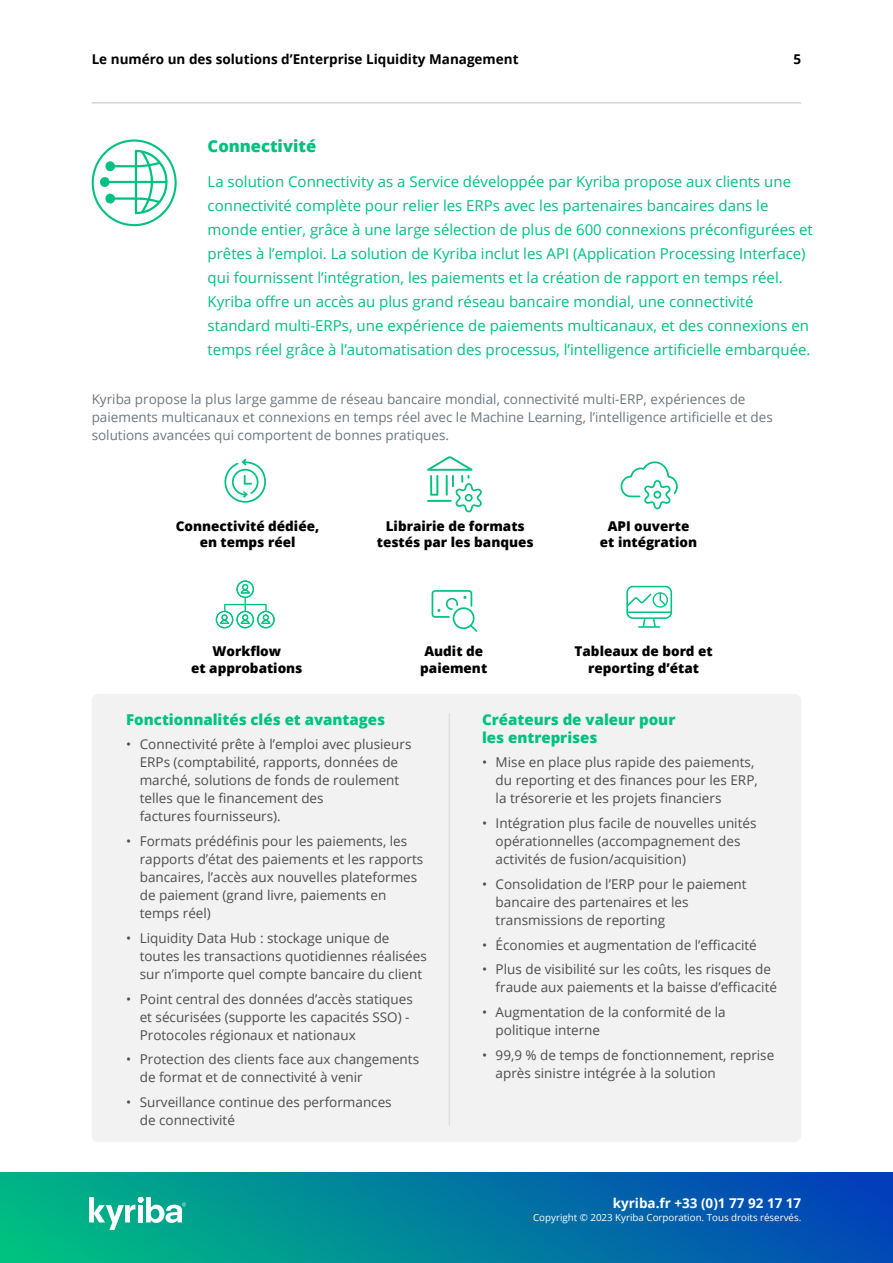
<style>
.page{position:relative;width:893px;height:1263px;background:#fff}
.page>*{position:absolute;margin:0;border:0;box-sizing:border-box;transform-origin:0 0}
.t1{font:800 16.5px "Open Sans";color:#00bf80}
.t2{font:15px/24px "Open Sans";color:#00bf80}
.t3{font:800 15px/18px "Open Sans";color:#00c280}
.t4{font:800 13.8px/15.9px "Open Sans";color:#000;text-align:center}
.t5{font:13.5px/18px "Open Sans";color:#4d4d4f}
.t6{font:13.5px/18px "Open Sans";color:#6b7780}
.t7{font:800 13.5px/16.2px "Open Sans";color:#000;text-align:center}
.t8{font:700 13.5px "Open Sans";color:#000101}
.t9{font:700 13.5px "Open Sans";color:#fff}
.t10{font:9.75px "Open Sans";color:#fff}
</style>
<div class="page">
<div style="left:0;top:1172px;width:893px;height:91px;background:linear-gradient(to right,#00bc82,#0241b9)"></div>
<svg style="left:89px;top:1197px;width:97px;height:33px"></svg>
<hr style="left:92px;top:103px;width:709px;height:1px;background:#c0c1c0">
<div style="left:92px;top:694px;width:709px;height:448px;background:#f1f1f1;border-radius:7px"></div>
<hr style="left:449px;top:713px;width:1px;height:413px;background:#b4aeac">
<svg style="left:92px;top:139px;width:85px;height:87px"></svg>
<svg style="left:224px;top:459px;width:42px;height:44px"></svg>
<svg style="left:216px;top:580px;width:59px;height:48px"></svg>
<svg style="left:432px;top:590px;width:45px;height:42px"></svg>
<svg style="left:427px;top:456px;width:55px;height:56px"></svg>
<svg style="left:626px;top:586px;width:46px;height:42px"></svg>
<svg style="left:620px;top:461px;width:58px;height:48px"></svg>
<p class="t8" style="left:92px;top:50px;width:428px">Le numéro un des solutions d’Enterprise Liquidity Management</p>
<p class="t8" style="left:794px;top:50px;width:9px">5</p>
<p class="t1" style="left:208px;top:134px;width:110px">Connectivité</p>
<p class="t2" style="left:208px;top:169px;width:607px">La solution Connectivity as a Service développée par Kyriba propose aux clients une connectivité complète pour relier les ERPs avec les partenaires bancaires dans le monde entier, grâce à une large sélection de plus de 600 connexions préconfigurées et prêtes à l’emploi. La solution de Kyriba inclut les API (Application Processing Interface) qui fournissent l’intégration, les paiements et la création de rapport en temps réel.<br>Kyriba offre un accès au plus grand réseau bancaire mondial, une connectivité standard multi-ERPs, une expérience de paiements multicanaux, et des connexions en temps réel grâce à l’automatisation des processus, l’intelligence artificielle embarquée.</p>
<p class="t6" style="left:92px;top:390px;width:683px">Kyriba propose la plus large gamme de réseau bancaire mondial, connectivité multi-ERP, expériences de paiements multicanaux et connexions en temps réel avec le Machine Learning, l’intelligence artificielle et des solutions avancées qui comportent de bonnes pratiques.</p>
<p class="t4" style="left:170px;top:517px;width:151px">Real-time, Dedicated<br>Connectivity</p>
<p class="t4" style="left:401px;top:517px;width:109px">Bank-tested<br>Format Library</p>
<p class="t7" style="left:176px;top:517px;width:145px">Connectivité dédiée, en temps réel</p>
<p class="t7" style="left:377px;top:517px;width:158px">Librairie de formats testés par les banques</p>
<p class="t7" style="left:600px;top:517px;width:99px">API ouverte et intégration</p>
<p class="t4" style="left:601px;top:517px;width:98px">Open API<br>&amp; Integration</p>
<p class="t4" style="left:202px;top:641px;width:88px">Workflow<br>&amp; Approvals</p>
<p class="t4" style="left:423px;top:641px;width:65px">Payment<br>Audit</p>
<p class="t4" style="left:581px;top:641px;width:137px">Dashboards<br>&amp; Status Reporting</p>
<p class="t7" style="left:191px;top:643px;width:113px">Workflow<br>et approbations</p>
<p class="t7" style="left:420px;top:643px;width:68px">Audit de paiement</p>
<p class="t7" style="left:575px;top:643px;width:140px">Tableaux de bord et reporting d’état</p>
<p class="t3" style="left:126px;top:709px;width:261px">Fonctionnalités clés et avantages</p>
<p class="t5" style="left:140px;top:735px;width:273px;text-indent:-14px">• Connectivité prête à l’emploi avec plusieurs ERPs (comptabilité, rapports, données de marché, solutions de fonds de roulement telles que le financement des<br>factures fournisseurs).</p>
<p class="t5" style="left:140px;top:832px;width:285px;text-indent:-14px">• Formats prédéfinis pour les paiements, les rapports d’état des paiements et les rapports bancaires, l’accès aux nouvelles plateformes de paiement (grand livre, paiements en temps réel)</p>
<p class="t5" style="left:140px;top:928px;width:289px;text-indent:-14px">• Liquidity Data Hub : stockage unique de toutes les transactions quotidiennes réalisées sur n’importe quel compte bancaire du client</p>
<p class="t5" style="left:140px;top:989px;width:275px;text-indent:-14px">• Point central des données d’accès statiques et sécurisées (supporte les capacités SSO) -<br>Protocoles régionaux et nationaux</p>
<p class="t5" style="left:140px;top:1050px;width:281px;text-indent:-14px">• Protection des clients face aux changements de format et de connectivité à venir</p>
<p class="t5" style="left:140px;top:1093px;width:253px;text-indent:-14px">• Surveillance continue des performances de connectivité</p>
<p class="t3" style="left:482px;top:709px;width:195px">Créateurs de valeur pour les entreprises</p>
<p class="t5" style="left:496px;top:753px;width:264px;text-indent:-14px">• Mise en place plus rapide des paiements, du reporting et des finances pour les ERP, la trésorerie et les projets financiers</p>
<p class="t5" style="left:496px;top:814px;width:262px;text-indent:-14px">• Intégration plus facile de nouvelles unités opérationnelles (accompagnement des activités de fusion/acquisition)</p>
<p class="t5" style="left:496px;top:874px;width:253px;text-indent:-14px">• Consolidation de l’ERP pour le paiement bancaire des partenaires et les transmissions de reporting</p>
<p class="t5" style="left:482px;top:935px;width:276px">• Économies et augmentation de l’efficacité</p>
<p class="t5" style="left:496px;top:960px;width:283px;text-indent:-14px">• Plus de visibilité sur les coûts, les risques de fraude aux paiements et la baisse d’efficacité</p>
<p class="t5" style="left:496px;top:1003px;width:232px;text-indent:-14px">• Augmentation de la conformité de la politique interne</p>
<p class="t5" style="left:496px;top:1045px;width:280px;text-indent:-14px">• 99,9 % de temps de fonctionnement, reprise après sinistre intégrée à la solution</p>
<p class="t9" style="left:613px;top:1193px;width:190px">kyriba.fr +33 (0)1 77 92 17 17</p>
<p class="t10" style="left:533px;top:1211px;width:270px">Copyright © 2023 Kyriba Corporation. Tous droits réservés.</p>
</div>
